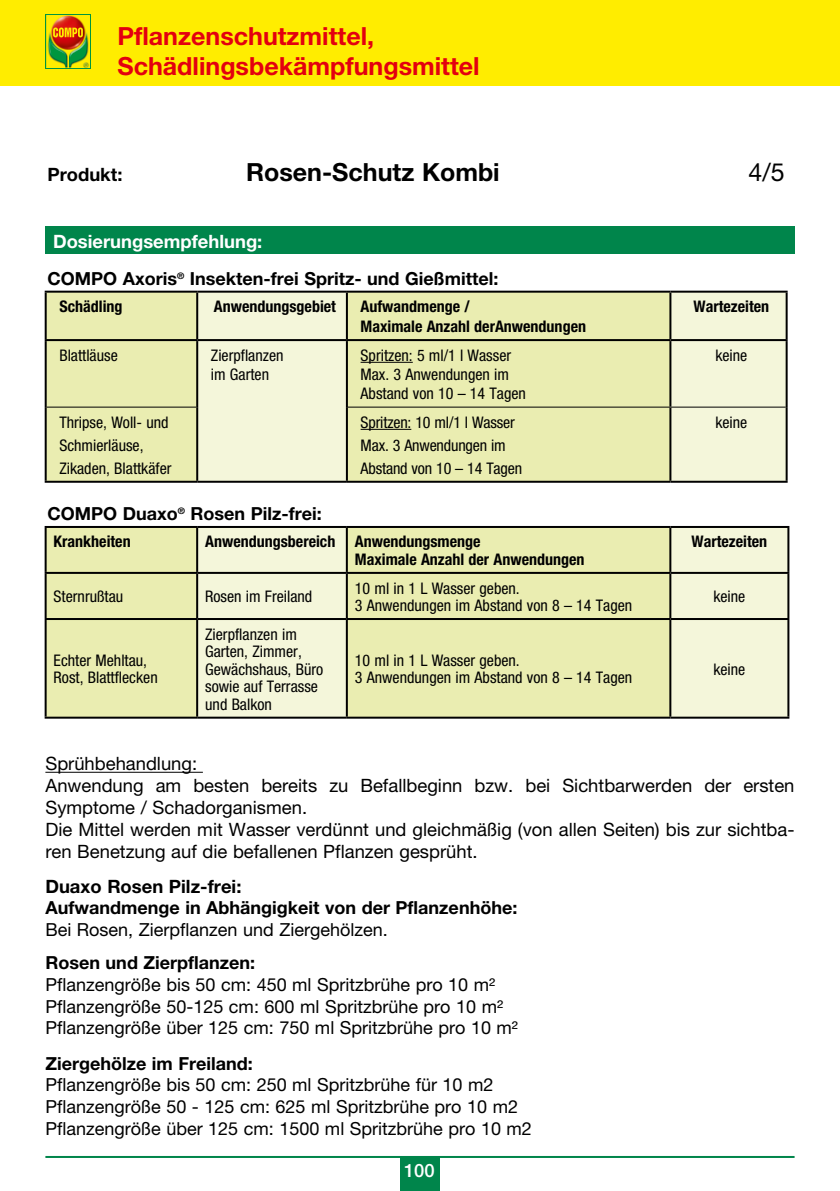
<style>
.page{position:relative;width:840px;height:1191px;background:#fff}
.page>*{position:absolute;margin:0;border:0;box-sizing:border-box;transform-origin:0 0}
.t1{font:700 25px/30px "Helvetica Neue";color:#e3000f}
.t2{font:700 25px "Helvetica Neue";color:#000}
.t3{font:25px "Helvetica Neue";color:#000}
.t4{font:18.4px/22px "Helvetica Neue";color:#000}
.t5{font:700 18.4px "Helvetica Neue";color:#000}
.t6{font:700 18.4px "Helvetica Neue";color:#fff}
.t7{font:500 18.4px "Helvetica Neue";color:#fff}
.t8{font:18px/21.6px "Helvetica Neue";color:#000}
.t9{font:700 18px "Helvetica Neue";color:#000}
.t10{font:condensed 16px/17.6px "Helvetica Neue";color:#000}
.t11{font:700 condensed 16px/20px "Helvetica Neue";color:#000}
</style>
<div class="page">
<div style="left:0;top:0;width:839px;height:85px;background:#ffed00"></div>
<svg style="left:45px;top:14px;width:45px;height:54px"></svg>
<img style="left:46px;top:15px;width:44px;height:52px">
<svg style="left:53px;top:27px;width:30px;height:10px"></svg>
<div style="left:400px;top:1157px;width:39px;height:34px;background:#00854b"></div>
<hr style="left:45px;top:1156px;width:749px;height:2px;background:#00854b">
<hr style="left:45px;top:772px;width:158px;height:1px;background:#000">
<div style="left:45px;top:227px;width:749px;height:27px;background:#00854b"></div>
<div style="left:47px;top:293px;width:149px;height:188px;background:#eaedb1"></div>
<svg style="left:198px;top:293px;width:587px;height:188px;background:#edefc2"></svg>
<hr style="left:45px;top:291px;width:152px;height:2px;background:#000">
<hr style="left:45px;top:293px;width:2px;height:46px;background:#000">
<hr style="left:197px;top:291px;width:150px;height:2px;background:#000">
<hr style="left:196px;top:293px;width:2px;height:46px;background:#000">
<hr style="left:347px;top:291px;width:323px;height:2px;background:#000">
<hr style="left:346px;top:293px;width:2px;height:46px;background:#000">
<hr style="left:670px;top:291px;width:117px;height:2px;background:#000">
<hr style="left:669px;top:293px;width:2px;height:46px;background:#000">
<hr style="left:785px;top:293px;width:2px;height:46px;background:#000">
<hr style="left:45px;top:339px;width:152px;height:2px;background:#000">
<hr style="left:45px;top:341px;width:2px;height:66px;background:#000">
<hr style="left:197px;top:339px;width:150px;height:2px;background:#000">
<hr style="left:196px;top:341px;width:2px;height:66px;background:#000">
<hr style="left:347px;top:339px;width:323px;height:2px;background:#000">
<hr style="left:346px;top:341px;width:2px;height:66px;background:#000">
<hr style="left:670px;top:339px;width:117px;height:2px;background:#000">
<hr style="left:669px;top:341px;width:2px;height:65px;background:#000">
<hr style="left:785px;top:341px;width:2px;height:66px;background:#000">
<hr style="left:45px;top:407px;width:2px;height:74px;background:#000">
<hr style="left:196px;top:407px;width:2px;height:74px;background:#000">
<hr style="left:346px;top:407px;width:2px;height:74px;background:#000">
<hr style="left:669px;top:407px;width:2px;height:74px;background:#000">
<hr style="left:785px;top:407px;width:2px;height:74px;background:#000">
<hr style="left:47px;top:406px;width:149px;height:1px;background:#000">
<hr style="left:348px;top:406px;width:322px;height:1px;background:#000">
<hr style="left:670px;top:406px;width:115px;height:1px;background:#000">
<hr style="left:45px;top:481px;width:152px;height:2px;background:#000">
<hr style="left:197px;top:481px;width:150px;height:2px;background:#000">
<hr style="left:347px;top:481px;width:323px;height:2px;background:#000">
<hr style="left:670px;top:481px;width:117px;height:2px;background:#000">
<hr style="left:360px;top:362px;width:52px;height:1px;background:#000">
<hr style="left:360px;top:429px;width:51px;height:1px;background:#000">
<div style="left:47px;top:528px;width:149px;height:188px;background:#eaedb1"></div>
<svg style="left:198px;top:528px;width:589px;height:188px;background:#edefc2"></svg>
<hr style="left:45px;top:526px;width:152px;height:2px;background:#000">
<hr style="left:45px;top:528px;width:2px;height:44px;background:#000">
<hr style="left:197px;top:526px;width:149px;height:2px;background:#000">
<hr style="left:196px;top:528px;width:2px;height:44px;background:#000">
<hr style="left:346px;top:526px;width:324px;height:2px;background:#000">
<hr style="left:345px;top:528px;width:2px;height:44px;background:#000">
<hr style="left:670px;top:526px;width:119px;height:2px;background:#000">
<hr style="left:669px;top:528px;width:2px;height:44px;background:#000">
<hr style="left:787px;top:528px;width:2px;height:44px;background:#000">
<hr style="left:45px;top:572px;width:152px;height:2px;background:#000">
<hr style="left:45px;top:574px;width:2px;height:44px;background:#000">
<hr style="left:197px;top:572px;width:149px;height:2px;background:#000">
<hr style="left:196px;top:574px;width:2px;height:44px;background:#000">
<hr style="left:346px;top:572px;width:324px;height:2px;background:#000">
<hr style="left:345px;top:574px;width:2px;height:44px;background:#000">
<hr style="left:670px;top:572px;width:119px;height:2px;background:#000">
<hr style="left:669px;top:574px;width:2px;height:44px;background:#000">
<hr style="left:787px;top:574px;width:2px;height:44px;background:#000">
<hr style="left:45px;top:618px;width:152px;height:2px;background:#000">
<hr style="left:45px;top:620px;width:2px;height:96px;background:#000">
<hr style="left:197px;top:618px;width:149px;height:2px;background:#000">
<hr style="left:196px;top:620px;width:2px;height:96px;background:#000">
<hr style="left:346px;top:618px;width:324px;height:2px;background:#000">
<hr style="left:345px;top:620px;width:2px;height:96px;background:#000">
<hr style="left:670px;top:618px;width:119px;height:2px;background:#000">
<hr style="left:669px;top:620px;width:2px;height:96px;background:#000">
<hr style="left:787px;top:620px;width:2px;height:96px;background:#000">
<hr style="left:45px;top:716px;width:152px;height:2px;background:#000">
<hr style="left:197px;top:716px;width:149px;height:2px;background:#000">
<hr style="left:346px;top:716px;width:324px;height:2px;background:#000">
<hr style="left:670px;top:716px;width:119px;height:2px;background:#000">
<h1 class="t1" style="left:117px;top:20px;width:363px">Pflanzenschutzmittel,<br>Schädlingsbekämpfungsmittel</h1>
<p class="t5" style="left:47px;top:163px;width:76px">Produkt:</p>
<h1 class="t2" style="left:246px;top:156px;width:255px">Rosen-Schutz Kombi</h1>
<h1 class="t3" style="left:748px;top:157px;width:38px">4/5</h1>
<p class="t6" style="left:53px;top:230px;width:211px">Dosierungsempfehlung:</p>
<p class="t9" style="left:47px;top:267px;width:452px">COMPO Axoris<sup>®</sup> Insekten-frei Spritz- und Gießmittel:</p>
<p class="t11" style="left:59px;top:296px;width:65px">Schädling</p>
<p class="t11" style="left:214px;top:296px;width:124px">Anwendungsgebiet</p>
<p class="t11" style="left:360px;top:296px;width:227px">Aufwandmenge /<br>Maximale Anzahl derAnwendungen</p>
<p class="t11" style="left:693px;top:296px;width:77px">Wartezeiten</p>
<p class="t10" style="left:59px;top:346px;width:60px">Blattläuse</p>
<p class="t10" style="left:211px;top:345px;width:74px;line-height:19.2px">Zierpflanzen im Garten</p>
<p class="t10" style="left:360px;top:345px;width:167px;line-height:19.2px">Spritzen: 5 ml/1 l Wasser<br>Max. 3 Anwendungen im<br>Abstand von 10 – 14 Tagen</p>
<p class="t10" style="left:715px;top:346px;width:33px">keine</p>
<p class="t10" style="left:59px;top:410px;width:114px;line-height:23px">Thripse, Woll- und<br>Schmierläuse,<br>Zikaden, Blattkäfer</p>
<p class="t10" style="left:360px;top:410px;width:163px;line-height:23px">Spritzen: 10 ml/1 l Wasser<br>Max. 3 Anwendungen im<br>Abstand von 10 – 14 Tagen</p>
<p class="t10" style="left:715px;top:413px;width:33px">keine</p>
<p class="t9" style="left:47px;top:502px;width:276px">COMPO Duaxo<sup>®</sup> Rosen Pilz-frei:</p>
<p class="t11" style="left:54px;top:531px;width:79px">Krankheiten</p>
<p class="t11" style="left:354px;top:532px;width:231px;line-height:17.6px;text-indent:-150px">Anwendungsbereich Anwendungsmenge<br>Maximale Anzahl der Anwendungen</p>
<p class="t11" style="left:691px;top:531px;width:77px">Wartezeiten</p>
<p class="t10" style="left:54px;top:587px;width:71px">Sternrußtau</p>
<p class="t10" style="left:205px;top:587px;width:109px">Rosen im Freiland</p>
<p class="t10" style="left:354px;top:579px;width:279px">10 ml in 1 L Wasser geben.<br>3 Anwendungen im Abstand von 8 – 14 Tagen</p>
<p class="t10" style="left:713px;top:587px;width:33px">keine</p>
<p class="t10" style="left:54px;top:651px;width:106px">Echter Mehltau,<br>Rost, Blattflecken</p>
<p class="t10" style="left:205px;top:625px;width:119px">Zierpflanzen im<br>Garten, Zimmer,<br>Gewächshaus, Büro sowie auf Terrasse und Balkon</p>
<p class="t10" style="left:354px;top:651px;width:279px">10 ml in 1 L Wasser geben.<br>3 Anwendungen im Abstand von 8 – 14 Tagen</p>
<p class="t10" style="left:713px;top:660px;width:33px">keine</p>
<p class="t4" style="left:45px;top:752px;width:750px">Sprühbehandlung:<br>Anwendung am besten bereits zu Befallbeginn bzw. bei Sichtbarwerden der ersten Symptome / Schadorganismen.<br>Die Mittel werden mit Wasser verdünnt und gleichmäßig (von allen Seiten) bis zur sichtba&shy;ren Benetzung auf die befallenen Pflanzen gesprüht.</p>
<p class="t5" style="left:45px;top:874px;width:197px">Duaxo Rosen Pilz-frei:</p>
<p class="t9" style="left:45px;top:896px;width:473px">Aufwandmenge in Abhängigkeit von der Pflanzenhöhe:</p>
<p class="t8" style="left:45px;top:918px;width:343px">Bei Rosen, Zierpflanzen und Ziergehölzen.</p>
<p class="t9" style="left:45px;top:951px;width:211px">Rosen und Zierpflanzen:</p>
<p class="t8" style="left:45px;top:973px;width:473px">Pflanzengröße bis 50 cm: 450 ml Spritzbrühe pro 10 m²<br>Pflanzengröße 50-125 cm: 600 ml Spritzbrühe pro 10 m²<br>Pflanzengröße über 125 cm: 750 ml Spritzbrühe pro 10 m²</p>
<p class="t9" style="left:45px;top:1052px;width:209px">Ziergehölze im Freiland:</p>
<p class="t8" style="left:45px;top:1074px;width:488px">Pflanzengröße bis 50 cm: 250 ml Spritzbrühe für 10 m2<br>Pflanzengröße 50 - 125 cm: 625 ml Spritzbrühe pro 10 m2<br>Pflanzengröße über 125 cm: 1500 ml Spritzbrühe pro 10 m2</p>
<p class="t7" style="left:404px;top:1159px;width:32px">100</p>
</div>
